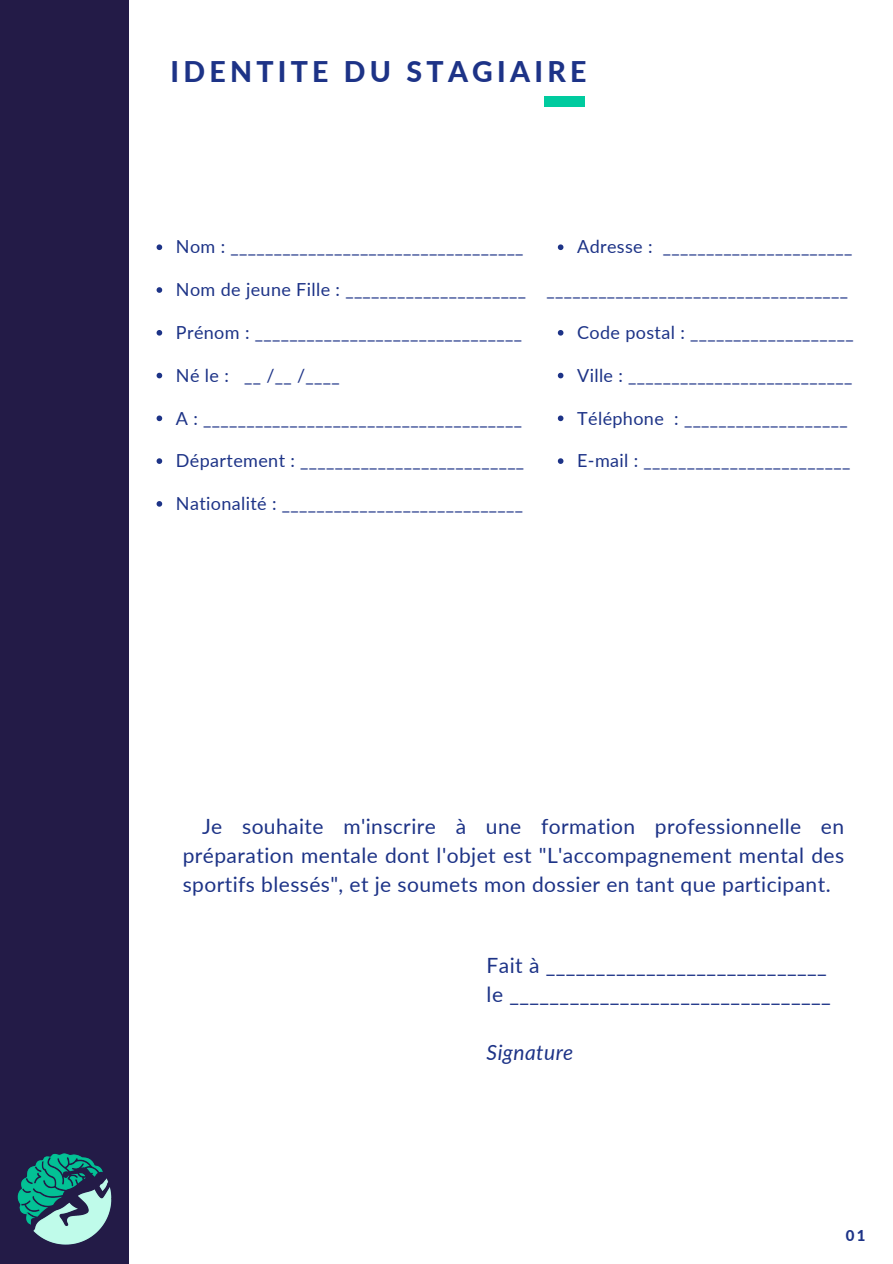
<style>
.page{position:relative;width:893px;height:1264px;background:#fff}
.page>*{position:absolute;margin:0;border:0;box-sizing:border-box;transform-origin:0 0}
.t1{font:800 28.5px "Lato";letter-spacing:.15em;color:#1d3387}
.t2{font:21px/29.2px "Lato";letter-spacing:.02em;color:#1d3387;text-align:justify}
.t3{font:italic 21px "Lato";letter-spacing:.02em;color:#1d3387}
.t4{font:18px "Lato";letter-spacing:.02em;color:#1d3387}
.t5{font:800 15px "Lato";color:#1d3387}
</style>
<div class="page">
<div style="left:0;top:0;width:129px;height:1263px;background:#231b47"></div>
<div style="left:543px;top:96px;width:41px;height:10px;background:#00cb9f"></div>
<img style="left:17px;top:1153px;width:95px;height:92px">
<svg style="left:156px;top:244px;width:6px;height:6px"></svg>
<svg style="left:156px;top:287px;width:6px;height:6px"></svg>
<svg style="left:156px;top:330px;width:6px;height:5px"></svg>
<svg style="left:156px;top:373px;width:6px;height:5px"></svg>
<svg style="left:156px;top:415px;width:6px;height:6px"></svg>
<svg style="left:156px;top:458px;width:6px;height:6px"></svg>
<svg style="left:156px;top:501px;width:6px;height:5px"></svg>
<svg style="left:557px;top:244px;width:6px;height:6px"></svg>
<svg style="left:557px;top:330px;width:6px;height:5px"></svg>
<svg style="left:557px;top:373px;width:6px;height:5px"></svg>
<svg style="left:557px;top:415px;width:6px;height:6px"></svg>
<svg style="left:557px;top:458px;width:6px;height:6px"></svg>
<p class="t1" style="left:170px;top:54px;width:417px">IDENTITE DU STAGIAIRE</p>
<p class="t4" style="left:176px;top:236px;width:349px">Nom : __________________________________</p>
<p class="t4" style="left:176px;top:278px;width:352px">Nom de jeune Fille : _____________________</p>
<p class="t4" style="left:176px;top:321px;width:347px">Prénom : _______________________________</p>
<p class="t4" style="left:176px;top:364px;width:165px">Né le : __ /__ /____</p>
<p class="t4" style="left:176px;top:407px;width:347px">A : _____________________________________</p>
<p class="t4" style="left:176px;top:449px;width:350px">Département : __________________________</p>
<p class="t4" style="left:176px;top:492px;width:348px">Nationalité : ____________________________</p>
<p class="t4" style="left:577px;top:236px;width:277px">Adresse : ______________________</p>
<p class="t4" style="left:546px;top:278px;width:303px">___________________________________</p>
<p class="t4" style="left:577px;top:321px;width:278px">Code postal : ___________________</p>
<p class="t4" style="left:577px;top:364px;width:276px">Ville : __________________________</p>
<p class="t4" style="left:577px;top:407px;width:272px">Téléphone : ___________________</p>
<p class="t4" style="left:577px;top:449px;width:274px">E-mail : ________________________</p>
<p class="t2" style="left:183px;top:811px;width:663px;text-indent:19px">Je souhaite m'inscrire à une formation professionnelle en préparation mentale dont l'objet est "L'accompagnement mental des sportifs blessés", et je soumets mon dossier en tant que participant.</p>
<p class="t2" style="left:486px;top:949px;width:342px">Fait à ____________________________</p>
<p class="t2" style="left:486px;top:979px;width:345px">le ________________________________</p>
<p class="t3" style="left:486px;top:1039px;width:88px">Signature</p>
<p class="t5" style="left:845px;top:1226px;width:21px">01</p>
</div>
